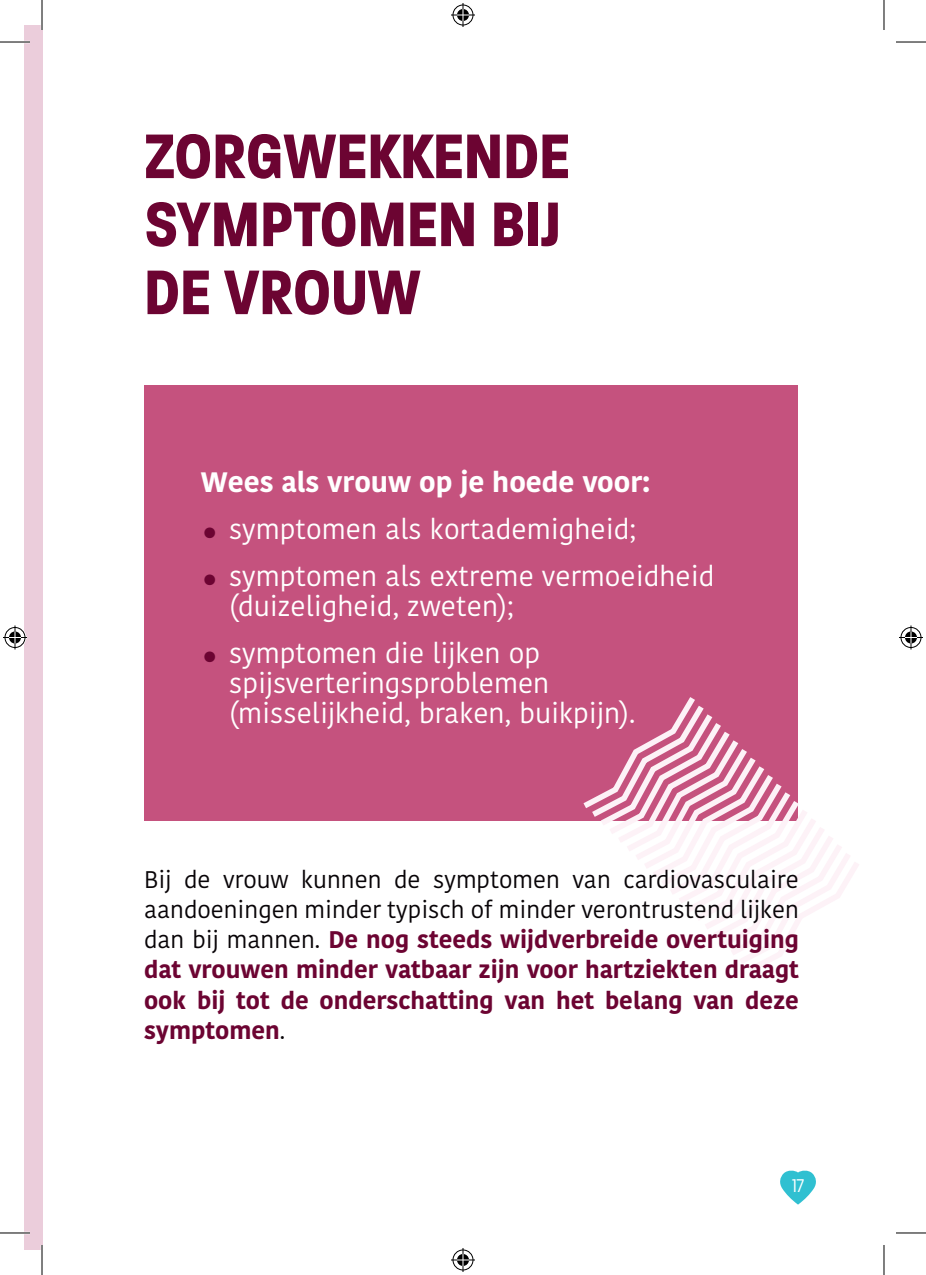
<style>
.page{position:relative;width:926px;height:1275px;background:#fff}
.page>*{position:absolute;margin:0;border:0;box-sizing:border-box;transform-origin:0 0}
.t1{font:700 68px/68px "Paralucent Condensed";color:#6c0432}
.t2{font:28px/30px "Kohinoor Bangla";color:#fff}
.t3{font:700 28px "Kohinoor Bangla";color:#fff}
.t4{font:700 24px/30px "Kohinoor Bangla";color:#6c0432;text-align:justify}
.t5{font:300 20px "Paralucent Condensed";color:#fff}
.s1{font-size:40px;color:#6c0432}
.s2{font-weight:400;color:#080407}
</style>
<div class="page">
<div style="left:144px;top:385px;width:654px;height:435px;background:#c5527e"></div>
<svg style="left:577px;top:697px;width:282px;height:275px"></svg>
<svg style="left:780px;top:1170px;width:36px;height:34px"></svg>
<hr style="left:0;top:42px;width:30px;height:1px;background:#000">
<hr style="left:896px;top:42px;width:30px;height:1px;background:#000">
<hr style="left:0;top:1232px;width:30px;height:1px;background:#000">
<hr style="left:896px;top:1232px;width:30px;height:1px;background:#000">
<hr style="left:42px;top:0;width:1px;height:30px;background:#000">
<hr style="left:42px;top:1245px;width:1px;height:30px;background:#000">
<hr style="left:884px;top:0;width:1px;height:30px;background:#000">
<hr style="left:884px;top:1245px;width:1px;height:30px;background:#000">
<svg style="left:451px;top:3px;width:24px;height:24px"></svg>
<svg style="left:451px;top:1248px;width:24px;height:24px"></svg>
<svg style="left:3px;top:625px;width:24px;height:24px"></svg>
<svg style="left:899px;top:625px;width:24px;height:24px"></svg>
<h1 class="t1" style="left:144px;top:122px;width:427px">ZORGWEKKENDE<br>SYMPTOMEN BIJ<br>DE VROUW</h1>
<p class="t3" style="left:201px;top:457px;width:451px">Wees als vrouw op je hoede voor:</p>
<p class="t2" style="left:201px;top:513px;width:437px"><span class="s1">•</span> symptomen als kortademigheid;</p>
<p class="t2" style="left:229px;top:560px;width:487px;text-indent:-28px"><span class="s1">•</span> symptomen als extreme vermoeidheid (duizeligheid, zweten);</p>
<p class="t2" style="left:229px;top:637px;width:408px;text-indent:-28px"><span class="s1">•</span> symptomen die lijken op spijsverteringsproblemen (misselijkheid, braken, buikpijn).</p>
<p class="t4" style="left:144px;top:864px;width:656px"><span class="s2">Bij de vrouw kunnen de symptomen van cardiovasculaire aandoeningen minder typisch of minder verontrustend lijken dan bij mannen.</span> De nog steeds wijdverbreide overtuiging dat vrouwen minder vatbaar zijn voor hartziekten draagt ook bij tot de onderschatting van het belang van deze symptomen<span class="s2">.</span></p>
<p class="t5" style="left:792px;top:1174px;width:14px">17</p>
</div>
